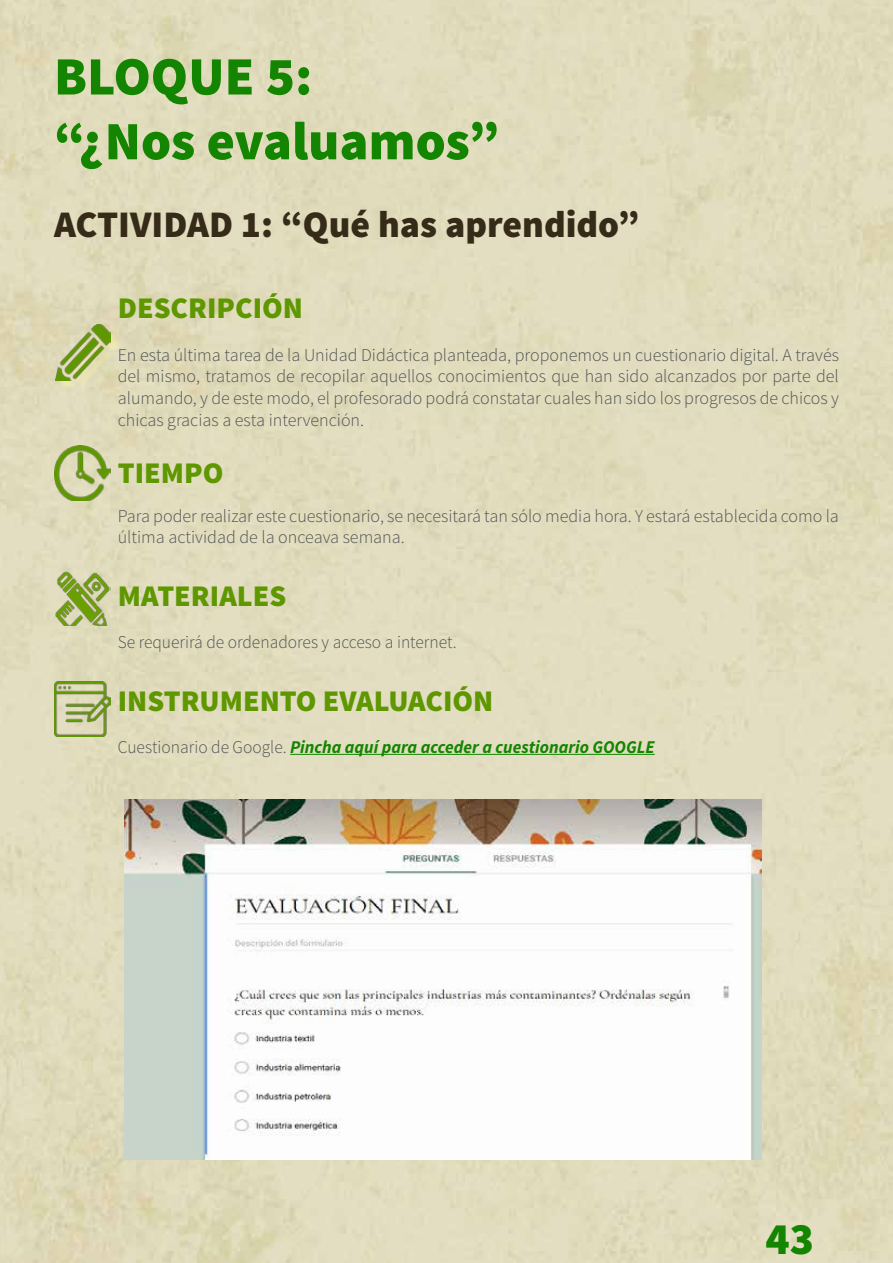
<style>
.page{position:relative;width:893px;height:1263px;background:#e1dcbd}
.page>*{position:absolute;margin:0;border:0;box-sizing:border-box;transform-origin:0 0}
.t1{font:900 54px/64.8px "Source Sans Pro";color:#138500}
.t2{font:900 45px "Source Sans Pro";color:#138500}
.t3{font:900 37.5px "Source Sans Pro";color:#362a18}
.t4{font:900 30px "Source Sans Pro";color:#5e9700}
.t5{font:300 18px/21.6px "Source Sans Pro";color:#515354;text-align:justify}
.t6{font:italic 700 18px "Source Sans Pro";color:#138500}
.s1{font-weight:300;font-style:normal;color:#515354}
</style>
<div class="page">
<hr style="left:290px;top:754px;width:365px;height:1px;background:#138500">
<div style="left:57px;top:326px;width:64px;height:65px;background:#fff6a4;opacity:.46"></div>
<img style="left:54px;top:325px;width:57px;height:55px">
<img style="left:54px;top:681px;width:57px;height:55px">
<img style="left:54px;top:446px;width:57px;height:55px">
<img style="left:54px;top:571px;width:57px;height:55px">
<img style="left:125px;top:799px;width:636px;height:361px">
<h1 class="t1" style="left:54px;top:47px;width:447px">BLOQUE 5:<br>“¿Nos evaluamos”</h1>
<h3 class="t3" style="left:54px;top:200px;width:587px">ACTIVIDAD 1: “Qué has aprendido”</h3>
<h3 class="t4" style="left:118px;top:288px;width:187px">DESCRIPCIÓN</h3>
<p class="t5" style="left:118px;top:344px;width:723px">En esta última tarea de la Unidad Didáctica planteada, proponemos un cuestionario digital. A través del mismo, tratamos de recopilar aquellos conocimientos que han sido alcanzados por parte del alumando, y de este modo, el profesorado podrá constatar cuales han sido los progresos de chicos y chicas gracias a esta intervención.</p>
<h3 class="t4" style="left:118px;top:453px;width:107px">TIEMPO</h3>
<p class="t5" style="left:118px;top:505px;width:723px;line-height:21px">Para poder realizar este cuestionario, se necesitará tan sólo media hora. Y estará establecida como la última actividad de la onceava semana.</p>
<h3 class="t4" style="left:118px;top:576px;width:170px">MATERIALES</h3>
<p class="t5" style="left:118px;top:631px;width:340px">Se requerirá de ordenadores y acceso a internet.</p>
<h3 class="t4" style="left:118px;top:681px;width:377px">INSTRUMENTO EVALUACIÓN</h3>
<p class="t6" style="left:118px;top:735px;width:538px"><span class="s1">Cuestionario de Google.</span> Pincha aquí para acceder a cuestionario GOOGLE</p>
<h2 class="t2" style="left:765px;top:1210px;width:50px">43</h2>
</div>
